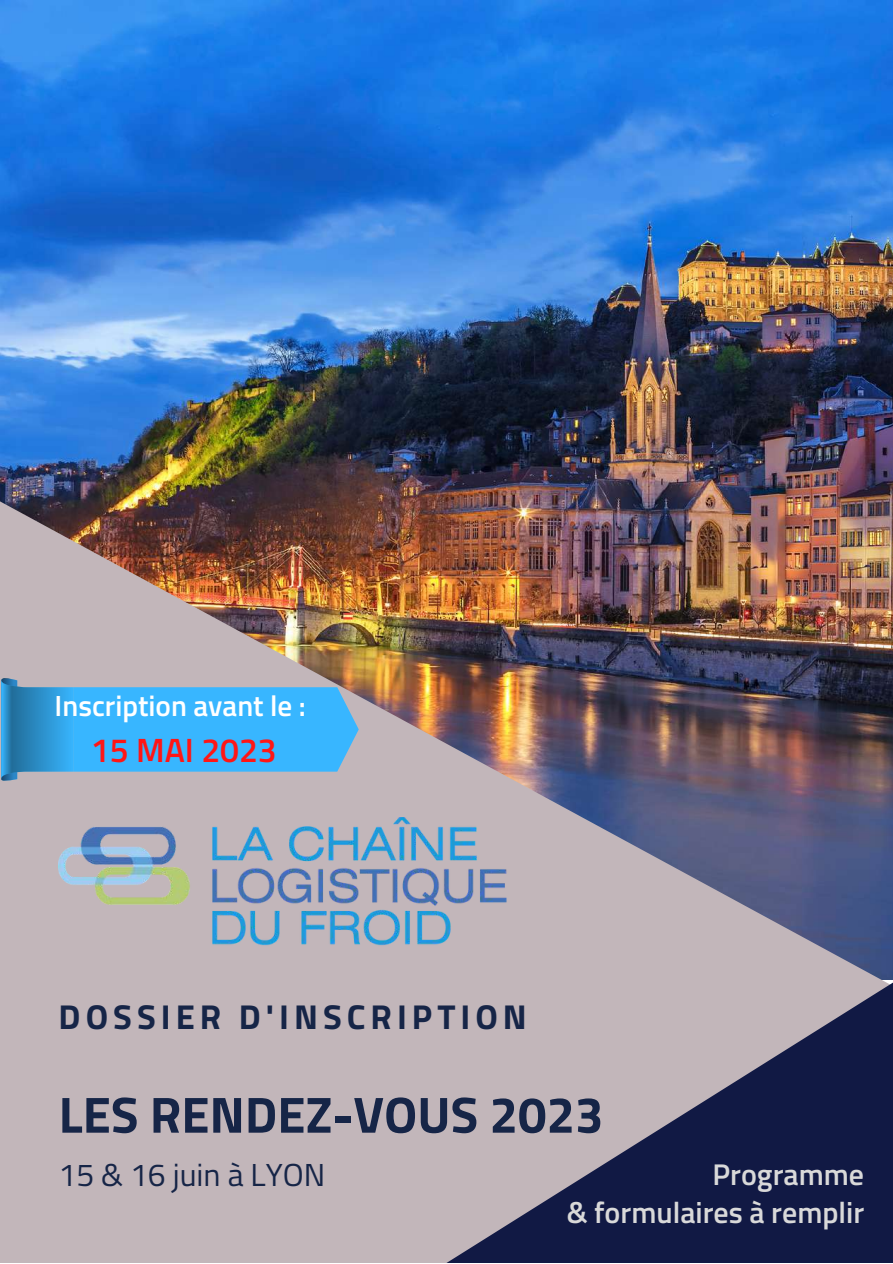
<style>
.page{position:relative;width:893px;height:1264px;background:#fff}
.page>*{position:absolute;margin:0;border:0;box-sizing:border-box;transform-origin:0 0}
.t1{font:700 50.85px "Titillium Web";color:#162547}
.t2{font:700 34.5px "Titillium Web";letter-spacing:.145em;color:#162547}
.t3{font:600 33.6px "Titillium Web";color:#ff1616}
.t4{font:31.8px "Titillium Web";color:#162547}
.t5{font:600 30px "Titillium Web";color:#d9d9d9}
.t6{font:600 29.1px "Titillium Web";color:#fff}
</style>
<div class="page">
<img style="left:0;top:0;width:892px;height:438px">
<img style="left:0;top:438px;width:892px;height:824px">
<svg style="left:316px;top:954px;width:576px;height:308px;background:#837f90"></svg>
<img style="left:59px;top:817px;width:448px;height:137px">
<svg style="left:1px;top:678px;width:358px;height:102px;background:#4faee7"></svg>
<p class="t6" style="left:55px;top:682px;width:253px">Inscription avant le :</p>
<p class="t3" style="left:91px;top:723px;width:187px">15 MAI 2023</p>
<p class="t2" style="left:59px;top:989px;width:469px">DOSSIER D'INSCRIPTION</p>
<h1 class="t1" style="left:59px;top:1075px;width:546px">LES RENDEZ-VOUS 2023</h1>
<p class="t4" style="left:59px;top:1149px;width:268px">15 &amp; 16 juin à LYON</p>
<p class="t5" style="left:712px;top:1151px;width:153px">Programme</p>
<p class="t5" style="left:566px;top:1188px;width:299px">&amp; formulaires à remplir</p>
</div>
